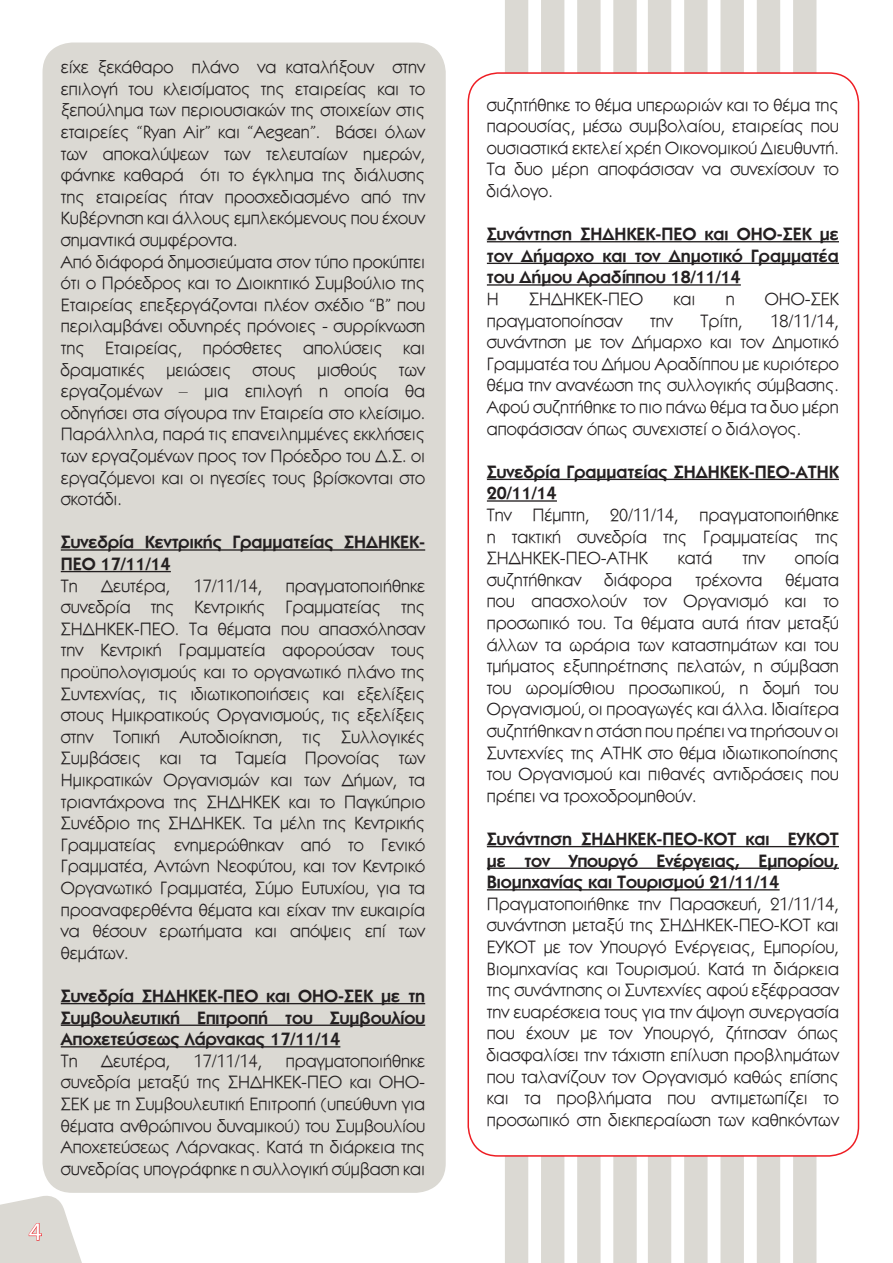
<style>
.page{position:relative;width:893px;height:1263px;background:#fff}
.page>*{position:absolute;margin:0;border:0;box-sizing:border-box;transform-origin:0 0}
.t1{font:25.5px "Myriad Pro";color:#fff}
.t2{font:18px/21.6px "CF Kaveros";color:#231f20;text-align:justify}
.t3{font:700 18px/21.6px "CF Kaveros";color:#231f20;text-align:justify}
</style>
<div class="page">
<svg style="left:0;top:1190px;width:82px;height:73px"></svg>
<div style="left:43px;top:43px;width:403px;height:1150px;background:#dbd9d3;border-radius:30px"></div>
<hr style="left:61px;top:549px;width:364px;height:2px;background:#231f20">
<hr style="left:61px;top:571px;width:110px;height:1px;background:#231f20">
<hr style="left:61px;top:1003px;width:364px;height:1px;background:#231f20">
<hr style="left:61px;top:1024px;width:364px;height:2px;background:#231f20">
<hr style="left:61px;top:1046px;width:279px;height:1px;background:#231f20">
<div style="left:505px;top:0;width:23px;height:72px;background:#dbd9d3"></div>
<div style="left:505px;top:1157px;width:23px;height:106px;background:#dbd9d3"></div>
<div style="left:541px;top:0;width:23px;height:72px;background:#dbd9d3"></div>
<div style="left:541px;top:1157px;width:23px;height:106px;background:#dbd9d3"></div>
<div style="left:577px;top:0;width:24px;height:72px;background:#dbd9d3"></div>
<div style="left:577px;top:1157px;width:24px;height:106px;background:#dbd9d3"></div>
<svg style="left:613px;top:0;width:24px;height:72px;background:#dbd9d4"></svg>
<svg style="left:613px;top:1157px;width:24px;height:106px;background:#dbd9d4"></svg>
<div style="left:648px;top:0;width:23px;height:72px;background:#dbd9d3"></div>
<div style="left:648px;top:1157px;width:23px;height:106px;background:#dbd9d3"></div>
<div style="left:684px;top:0;width:24px;height:72px;background:#dbd9d3"></div>
<div style="left:684px;top:1157px;width:24px;height:106px;background:#dbd9d3"></div>
<div style="left:720px;top:0;width:24px;height:72px;background:#dbd9d3"></div>
<div style="left:720px;top:1157px;width:24px;height:106px;background:#dbd9d3"></div>
<div style="left:757px;top:0;width:23px;height:72px;background:#dbd9d3"></div>
<div style="left:757px;top:1157px;width:23px;height:106px;background:#dbd9d3"></div>
<div style="left:793px;top:0;width:23px;height:72px;background:#dbd9d3"></div>
<div style="left:793px;top:1157px;width:23px;height:106px;background:#dbd9d3"></div>
<hr style="left:487px;top:241px;width:352px;height:1px;background:#231f20">
<hr style="left:487px;top:263px;width:352px;height:1px;background:#231f20">
<hr style="left:487px;top:284px;width:254px;height:2px;background:#231f20">
<hr style="left:487px;top:479px;width:352px;height:1px;background:#231f20">
<hr style="left:487px;top:500px;width:70px;height:2px;background:#231f20">
<hr style="left:487px;top:846px;width:352px;height:1px;background:#231f20">
<hr style="left:487px;top:867px;width:352px;height:2px;background:#231f20">
<hr style="left:487px;top:889px;width:293px;height:1px;background:#231f20">
<h1 class="t1" style="left:29px;top:1216px;width:15px">4</h1>
<p class="t2" style="left:61px;top:56px;width:366px">είχε ξεκάθαρο πλάνο να καταλήξουν στην επιλογή του κλεισίματος της εταιρείας και το ξεπούλημα των περιουσιακών της στοιχείων στις εταιρείες “Ryan Air” και “Aegean”. Βάσει όλων των αποκαλύψεων των τελευταίων ημερών, φάνηκε καθαρά ότι το έγκλημα της διάλυσης της εταιρείας ήταν προσχεδιασμένο από την Κυβέρνηση και άλλους εμπλεκόμενους που έχουν σημαντικά συμφέροντα.</p>
<p class="t2" style="left:61px;top:250px;width:366px">Από διάφορά δημοσιεύματα στον τύπο προκύπτει ότι ο Πρόεδρος και το Διοικητικό Συμβούλιο της Εταιρείας επεξεργάζονται πλέον σχέδιο “Β” που περιλαμβάνει οδυνηρές πρόνοιες - συρρίκνωση της Εταιρείας, πρόσθετες απολύσεις και δραματικές μειώσεις στους μισθούς των εργαζομένων – μια επιλογή η οποία θα οδηγήσει στα σίγουρα την Εταιρεία στο κλείσιμο.<br>Παράλληλα, παρά τις επανειλημμένες εκκλήσεις των εργαζομένων προς τον Πρόεδρο του Δ.Σ. οι εργαζόμενοι και οι ηγεσίες τους βρίσκονται στο σκοτάδι.</p>
<p class="t3" style="left:61px;top:531px;width:366px">Συνεδρία Κεντρικής Γραμματείας ΣΗΔΗΚΕΚ-<br>ΠΕΟ 17/11/14</p>
<p class="t2" style="left:61px;top:574px;width:18px">Τη</p>
<p class="t2" style="left:101px;top:574px;width:70px">Δευτέρα,</p>
<p class="t2" style="left:194px;top:574px;width:70px">17/11/14,</p>
<p class="t2" style="left:61px;top:574px;width:366px;text-indent:225px">πραγματοποιήθηκε συνεδρία της Κεντρικής Γραμματείας της ΣΗΔΗΚΕΚ-ΠΕΟ. Τα θέματα που απασχόλησαν την Κεντρική Γραμματεία αφορούσαν τους προϋπολογισμούς και το οργανωτικό πλάνο της Συντεχνίας, τις ιδιωτικοποιήσεις και εξελίξεις στους Ημικρατικούς Οργανισμούς, τις εξελίξεις στην Τοπική Αυτοδιοίκηση, τις Συλλογικές Συμβάσεις και τα Ταμεία Προνοίας των Ημικρατικών Οργανισμών και των Δήμων, τα τριαντάχρονα της ΣΗΔΗΚΕΚ και το Παγκύπριο Συνέδριο της ΣΗΔΗΚΕΚ. Τα μέλη της Κεντρικής Γραμματείας ενημερώθηκαν από το Γενικό Γραμματέα, Αντώνη Νεοφύτου, και τον Κεντρικό Οργανωτικό Γραμματέα, Σύμο Ευτυχίου, για τα προαναφερθέντα θέματα και είχαν την ευκαιρία να θέσουν ερωτήματα και απόψεις επί των θεμάτων.</p>
<p class="t3" style="left:61px;top:984px;width:366px">Συνεδρία ΣΗΔΗΚΕΚ-ΠΕΟ και ΟΗΟ-ΣΕΚ με τη Συμβουλευτική Επιτροπή του Συμβουλίου Αποχετεύσεως Λάρνακας 17/11/14</p>
<p class="t2" style="left:61px;top:1049px;width:18px">Τη</p>
<p class="t2" style="left:101px;top:1049px;width:70px">Δευτέρα,</p>
<p class="t2" style="left:194px;top:1049px;width:70px">17/11/14,</p>
<p class="t2" style="left:61px;top:1049px;width:366px;text-indent:225px">πραγματοποιήθηκε συνεδρία μεταξύ της ΣΗΔΗΚΕΚ-ΠΕΟ και ΟΗΟ-ΣΕΚ με τη Συμβουλευτική Επιτροπή (υπεύθυνη για θέματα ανθρώπινου δυναμικού) του Συμβουλίου Αποχετεύσεως Λάρνακας. Κατά τη διάρκεια της συνεδρίας υπογράφηκε η συλλογική σύμβαση και</p>
<p class="t2" style="left:487px;top:93px;width:354px">συζητήθηκε το θέμα υπερωριών και το θέμα της παρουσίας, μέσω συμβολαίου, εταιρείας που ουσιαστικά εκτελεί χρέη Οικονομικού Διευθυντή.<br>Τα δυο μέρη αποφάσισαν να συνεχίσουν το διάλογο.</p>
<p class="t3" style="left:487px;top:223px;width:354px">Συνάντηση ΣΗΔΗΚΕΚ-ΠΕΟ και ΟΗΟ-ΣΕΚ με τον Δήμαρχο και τον Δημοτικό Γραμματέα του Δήμου Αραδίππου 18/11/14</p>
<p class="t2" style="left:487px;top:287px;width:14px">Η</p>
<p class="t2" style="left:529px;top:287px;width:116px">ΣΗΔΗΚΕΚ-ΠΕΟ</p>
<p class="t2" style="left:673px;top:287px;width:23px">και</p>
<p class="t2" style="left:726px;top:287px;width:10px">η</p>
<p class="t2" style="left:765px;top:287px;width:76px">ΟΗΟ-ΣΕΚ</p>
<p class="t2" style="left:487px;top:309px;width:137px">πραγματοποίησαν</p>
<p class="t2" style="left:650px;top:309px;width:24px">την</p>
<p class="t2" style="left:701px;top:309px;width:44px">Τρίτη,</p>
<p class="t2" style="left:487px;top:309px;width:354px;text-indent:284px">18/11/14, συνάντηση με τον Δήμαρχο και τον Δημοτικό Γραμματέα του Δήμου Αραδίππου με κυριότερο θέμα την ανανέωση της συλλογικής σύμβασης.<br>Αφού συζητήθηκε το πιο πάνω θέμα τα δυο μέρη αποφάσισαν όπως συνεχιστεί ο διάλογος.</p>
<p class="t3" style="left:487px;top:460px;width:354px">Συνεδρία Γραμματείας ΣΗΔΗΚΕΚ-ΠΕΟ-ΑΤΗΚ<br>20/11/14</p>
<p class="t2" style="left:487px;top:503px;width:354px">Την Πέμπτη, 20/11/14, πραγματοποιήθηκε η τακτική συνεδρία της Γραμματείας της ΣΗΔΗΚΕΚ-ΠΕΟ-ΑΤΗΚ</p>
<p class="t2" style="left:678px;top:547px;width:36px">κατά</p>
<p class="t2" style="left:742px;top:547px;width:24px">την</p>
<p class="t2" style="left:795px;top:547px;width:45px">οποία</p>
<p class="t2" style="left:487px;top:568px;width:96px">συζητήθηκαν</p>
<p class="t2" style="left:604px;top:568px;width:69px">διάφορα</p>
<p class="t2" style="left:695px;top:568px;width:69px">τρέχοντα</p>
<p class="t2" style="left:487px;top:568px;width:354px;text-indent:299px">θέματα που απασχολούν τον Οργανισμό και το προσωπικό του. Τα θέματα αυτά ήταν μεταξύ άλλων τα ωράρια των καταστημάτων και του τμήματος εξυπηρέτησης πελατών, η σύμβαση του ωρομίσθιου προσωπικού, η δομή του Οργανισμού, οι προαγωγές και άλλα. Ιδιαίτερα συζητήθηκαν η στάση που πρέπει να τηρήσουν οι Συντεχνίες της ΑΤΗΚ στο θέμα ιδιωτικοποίησης του Οργανισμού και πιθανές αντιδράσεις που πρέπει να τροχοδρομηθούν.</p>
<p class="t3" style="left:487px;top:827px;width:354px">Συνάντηση ΣΗΔΗΚΕΚ-ΠΕΟ-ΚΟΤ και ΕΥΚΟΤ με τον Υπουργό Ενέργειας, Εμπορίου, Βιομηχανίας και Τουρισμού 21/11/14</p>
<p class="t2" style="left:487px;top:892px;width:354px">Πραγματοποιήθηκε την Παρασκευή, 21/11/14, συνάντηση μεταξύ της ΣΗΔΗΚΕΚ-ΠΕΟ-ΚΟΤ και ΕΥΚΟΤ με τον Υπουργό Ενέργειας, Εμπορίου, Βιομηχανίας και Τουρισμού. Κατά τη διάρκεια της συνάντησης οι Συντεχνίες αφού εξέφρασαν την ευαρέσκεια τους για την άψογη συνεργασία που έχουν με τον Υπουργό, ζήτησαν όπως διασφαλίσει την τάχιστη επίλυση προβλημάτων που ταλανίζουν τον Οργανισμό καθώς επίσης και τα προβλήματα που αντιμετωπίζει το προσωπικό στη διεκπεραίωση των καθηκόντων</p>
</div>
